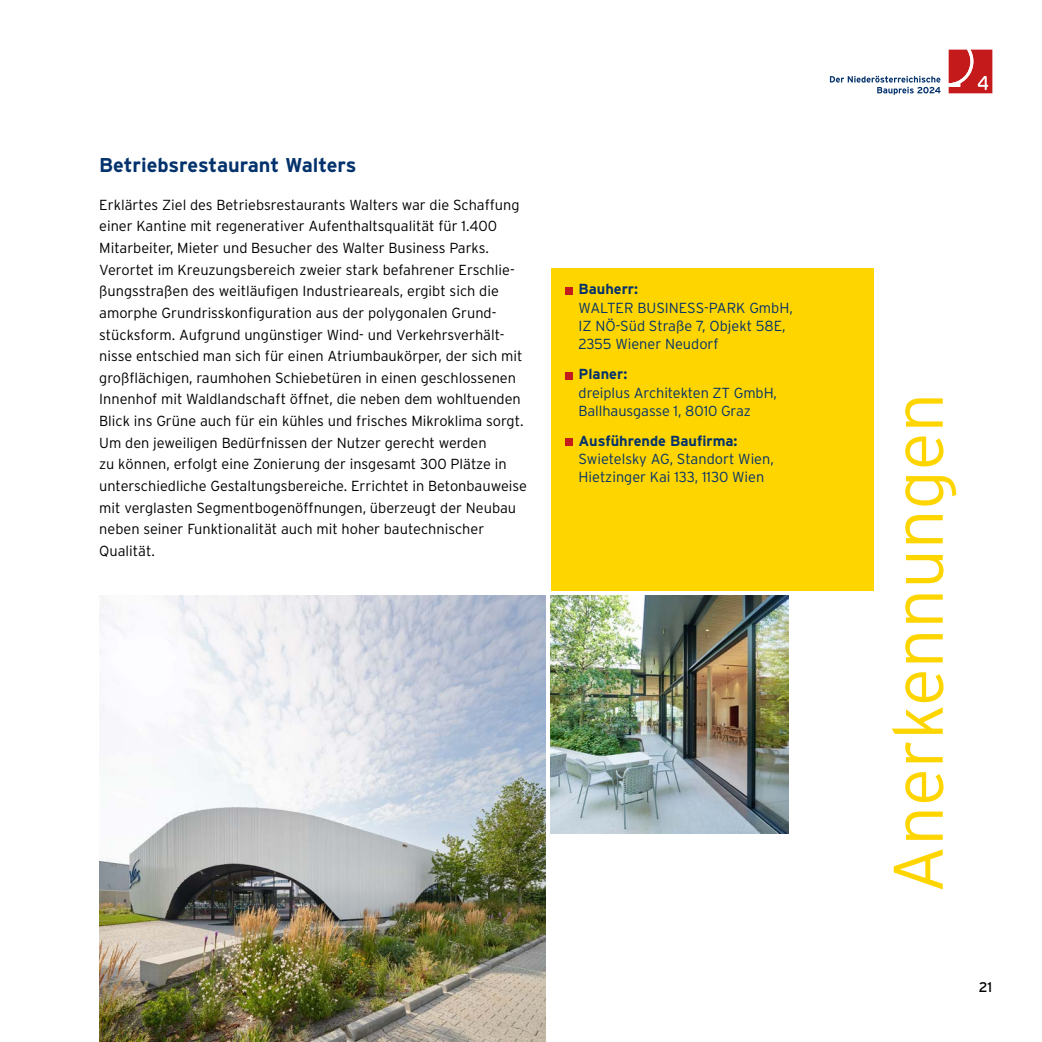
<style>
.page{position:relative;width:1042px;height:1042px;background:#fff}
.page>*{position:absolute;margin:0;border:0;box-sizing:border-box;transform-origin:0 0}
.t1{font:300 70px "Interstate";color:#ffd500}
.t2{font:700 19.95px "Interstate";letter-spacing:-.005em;color:#03326c}
.t3{font:300 14.53px/21.7px "Interstate";color:#000}
.t4{font:300 14.53px/18.2px "Interstate";letter-spacing:-.005em;color:#03326c}
.t5{font:700 14.53px "Interstate";color:#03326c}
.t6{font:14px "Interstate";color:#000}
</style>
<div class="page">
<svg style="left:830px;top:76px;width:110px;height:19px"></svg>
<svg style="left:948px;top:50px;width:44px;height:43px;background:#cd3a3b"></svg>
<img style="left:99px;top:595px;width:447px;height:447px">
<div style="left:551px;top:268px;width:322px;height:322px;background:#ffd500"></div>
<img style="left:551px;top:595px;width:238px;height:238px">
<div style="left:566px;top:287px;width:7px;height:7px;background:#c51a1b"></div>
<div style="left:566px;top:372px;width:7px;height:7px;background:#c51a1b"></div>
<div style="left:566px;top:438px;width:7px;height:8px;background:#c51a1b"></div>
<h2 class="t2" style="left:99px;top:153px;width:259px">Betriebsrestaurant Walters</h2>
<p class="t3" style="left:99px;top:194px;width:429px">Erklärtes Ziel des Betriebsrestaurants Walters war die Schaffung einer Kantine mit regenerativer Aufenthaltsqualität für 1.400<br>Mitarbeiter, Mieter und Besucher des Walter Business Parks.<br>Verortet im Kreuzungsbereich zweier stark befahrener Erschlie&shy;ßungsstraßen des weitläufigen Industrieareals, ergibt sich die amorphe Grundrisskonfiguration aus der polygonalen Grund&shy;stücksform. Aufgrund ungünstiger Wind- und Verkehrsverhält&shy;nisse entschied man sich für einen Atriumbaukörper, der sich mit großflächigen, raumhohen Schiebetüren in einen geschlossenen Innenhof mit Waldlandschaft öffnet, die neben dem wohltuenden Blick ins Grüne auch für ein kühles und frisches Mikroklima sorgt.<br>Um den jeweiligen Bedürfnissen der Nutzer gerecht werden<br>zu können, erfolgt eine Zonierung der insgesamt 300 Plätze in unterschiedliche Gestaltungsbereiche. Errichtet in Betonbauweise mit verglasten Segmentbogenöffnungen, überzeugt der Neubau neben seiner Funktionalität auch mit hoher bautechnischer Qualität.</p>
<p class="t5" style="left:578px;top:281px;width:61px">Bauherr:</p>
<p class="t4" style="left:578px;top:298px;width:216px">WALTER BUSINESS-PARK GmbH,<br>IZ NÖ-Süd Straße 7, Objekt 58E,<br>2355 Wiener Neudorf</p>
<p class="t5" style="left:578px;top:366px;width:50px">Planer:</p>
<p class="t4" style="left:578px;top:383px;width:200px">dreiplus Architekten ZT GmbH,<br>Ballhausgasse 1, 8010 Graz</p>
<p class="t5" style="left:578px;top:432px;width:160px">Ausführende Baufirma:</p>
<p class="t4" style="left:578px;top:450px;width:197px">Swietelsky AG, Standort Wien,<br>Hietzinger Kai 133, 1130 Wien</p>
<h1 class="t1" style="left:879px;top:893px;width:502px;rotate:-90deg">Anerkennungen</h1>
<p class="t6" style="left:978px;top:979px;width:15px">21</p>
</div>
